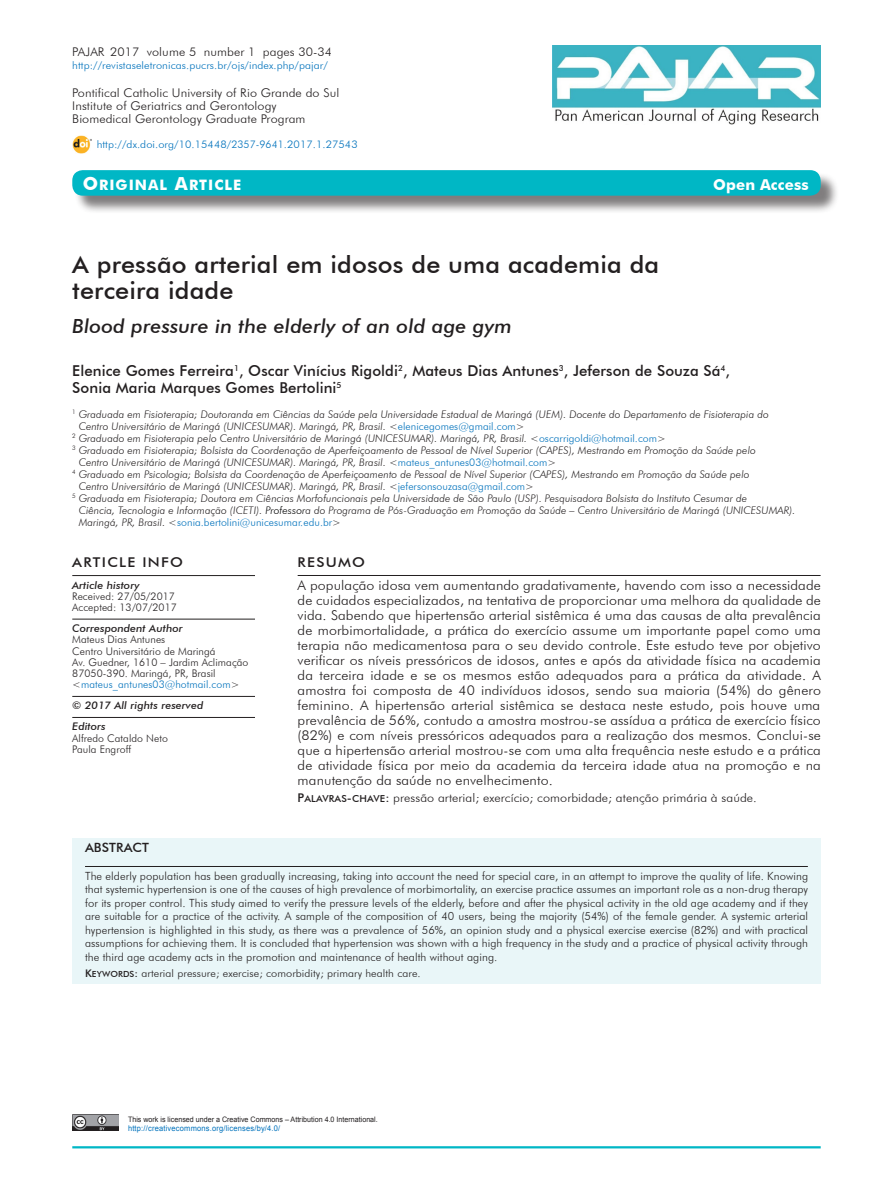
<style>
.page{position:relative;width:893px;height:1191px;background:#fff}
.page>*{position:absolute;margin:0;border:0;box-sizing:border-box;transform-origin:0 0}
.t1{font:500 24px/25.5px "Futura BT";letter-spacing:.005em;color:#231f20;scale:1.05 1}
.t2{font:italic 500 19.5px "Futura BT";letter-spacing:.005em;color:#231f20;scale:1.05 1}
.t3{font:500 15px/17.2px "Futura BT";letter-spacing:.005em;color:#231f20}
.t4{font:700 15px "Futura BT";letter-spacing:.005em;color:#fff}
.t5{font:14.4px "Futura BT Bold SC800";letter-spacing:.07em;color:#fff}
.t6{font:300 13.5px/15px "Futura BT";letter-spacing:.005em;color:#231f20;text-align:justify;scale:1.05 1}
.t7{font:500 13.5px "Futura BT";letter-spacing:.085em;color:#231f20;scale:1.1 1}
.t8{font:500 12.75px "Futura BT";letter-spacing:.005em;color:#231f20;scale:1.05 1}
.t9{font:300 12px/12.8px "Futura BT";letter-spacing:.005em;color:#231f20;scale:1.05 1}
.t10{font:300 11.25px/13.5px "Futura BT";letter-spacing:.005em;color:#231f20;text-align:justify}
.t11{font:italic 300 10.5px "Futura BT";letter-spacing:.005em;color:#231f20}
.t12{font:300 10.5px/11.2px "Futura BT";letter-spacing:.005em;color:#231f20}
.t13{font:300 10.5px "Futura BT";letter-spacing:.005em;color:#0072bc;scale:1.05 1}
.t14{font:300 10.5px "Futura BT";letter-spacing:.005em;color:#231f20;scale:1.05 1}
.t15{font:italic 500 10.5px/21px "Futura BT";letter-spacing:.005em;color:#231f20;scale:1.05 1}
.t16{font:300 10.5px "Futura BT";letter-spacing:.005em;color:#0072bc}
.t17{font:7.8px "Arial";letter-spacing:.025em;color:#0072bc;scale:.95 1}
.t18{font:7.5px "Arial";color:#231f20;scale:.95 1}
.s1{font-size:18px}
.s2{font-style:normal}
.s3{font-style:normal;color:#0072bc}
.s4{color:#000}
.s5{font-style:italic;color:#231f20}
.s6{color:#231f20}
.s7{font-family:"Futura BT Medium SC800";font-weight:400}
.s8{font-family:"Futura BT Medium SC800";font-weight:400;font-size:9.6px}
.s9{font-family:"Futura BT Medium SC800";font-weight:400;font-size:8.4px}
.s10{color:#0072bc}
</style>
<div class="page">
<hr style="left:72px;top:1146px;width:749px;height:2px;background:#00b7c5">
<img style="left:72px;top:1114px;width:47px;height:16px">
<img style="left:73px;top:136px;width:19px;height:17px">
<hr style="left:298px;top:575px;width:523px;height:1px;background:#231f20">
<div style="left:72px;top:838px;width:749px;height:145px;background:#e9f6f8"></div>
<hr style="left:85px;top:866px;width:723px;height:1px;background:#231f20">
<img style="left:552px;top:46px;width:269px;height:79px">
<div style="left:75px;top:172px;width:764px;height:42px;background:#231f20;opacity:.58"></div>
<div style="left:72px;top:170px;width:749px;height:26px;background:#00b7c5;border-radius:10px"></div>
<hr style="left:72px;top:575px;width:183px;height:1px;background:#231f20">
<hr style="left:72px;top:619px;width:183px;height:1px;background:#231f20">
<hr style="left:72px;top:696px;width:183px;height:1px;background:#231f20">
<hr style="left:72px;top:717px;width:183px;height:1px;background:#231f20">
<p class="t9" style="left:72px;top:45px;width:249px">Pajar 2017 volume 5 number 1 pages 30-34</p>
<p class="t13" style="left:72px;top:59px;width:245px">http://revistaseletronicas.pucrs.br/ojs/index.php/pajar/</p>
<p class="t9" style="left:72px;top:87px;width:256px">Pontifical Catholic University of Rio Grande do Sul<br>Institute of Geriatrics and Gerontology<br>Biomedical Gerontology Graduate Program</p>
<p class="t13" style="left:97px;top:138px;width:250px">http://dx.doi.org/10.15448/2357-9641.2017.1.27543</p>
<h3 class="t5" style="left:83px;top:176px;width:160px"><span class="s1">O</span>RIGINAL <span class="s1">A</span>RTICLE</h3>
<h3 class="t4" style="left:713px;top:175px;width:97px">Open Access</h3>
<h1 class="t1" style="left:72px;top:252px;width:560px">A pressão arterial em idosos de uma academia da terceira idade</h1>
<h2 class="t2" style="left:72px;top:314px;width:420px">Blood pressure in the elderly of an old age gym</h2>
<h3 class="t3" style="left:72px;top:361px;width:659px">Elenice Gomes Ferreira<sup>1</sup>, Oscar Vinícius Rigoldi<sup>2</sup>, Mateus Dias Antunes<sup>3</sup>, Jeferson de Souza Sá<sup>4</sup>,<br>Sonia Maria Marques Gomes Bertolini<sup>5</sup></h3>
<p class="t11" style="left:72px;top:407px;width:698px"><sup>1</sup> Graduada em Fisioterapia; Doutoranda em Ciências da Saúde pela Universidade Estadual de Maringá (UEM). Docente do Departamento de Fisioterapia do</p>
<p class="t11" style="left:79px;top:419px;width:447px">Centro Universitário de Maringá (UNICESUMAR). Maringá, PR, Brasil. <span class="s2">&lt;</span><span class="s3">elenicegomes@gmail.com</span><span class="s2">&gt;</span></p>
<p class="t11" style="left:72px;top:431px;width:595px"><sup>2</sup> Graduado em Fisioterapia pelo Centro Universitário de Maringá (UNICESUMAR). Maringá, PR, Brasil. <span class="s2">&lt;</span><span class="s3">oscarrigoldi@hotmail.com</span><span class="s2">&gt;</span></p>
<p class="t11" style="left:72px;top:443px;width:685px"><sup>3</sup> Graduado em Fisioterapia; Bolsista da Coordenação de Aperfeiçoamento de Pessoal de Nível Superior (CAPES), Mestrando em Promoção da Saúde pelo</p>
<p class="t11" style="left:79px;top:455px;width:479px">Centro Universitário de Maringá (UNICESUMAR). Maringá, PR, Brasil. &lt;<span class="s3">mateus_antunes03@hotmail.com</span><span class="s2">&gt;</span></p>
<p class="t11" style="left:72px;top:467px;width:679px"><sup>4</sup> Graduado em Psicologia; Bolsista da Coordenação de Aperfeiçoamento de Pessoal de Nível Superior (CAPES), Mestrando em Promoção da Saúde pelo</p>
<p class="t11" style="left:79px;top:479px;width:457px">Centro Universitário de Maringá (UNICESUMAR). Maringá, PR, Brasil. <span class="s2">&lt;</span><span class="s3">jefersonsouzasa@gmail.com</span><span class="s2">&gt;</span></p>
<p class="t11" style="left:72px;top:491px;width:676px"><sup>5</sup> Graduada em Fisioterapia; Doutora em Ciências Morfofuncionais pela Universidade de São Paulo (USP). Pesquisadora Bolsista do Instituto Cesumar de</p>
<p class="t11" style="left:79px;top:503px;width:718px">Ciência, Tecnologia e Informação (ICETI). <span class="s4">Professor</span>a do Programa de Pós-Graduação em Promoção da Saúde – Centro Universitário de Maringá (UNICESUMAR).</p>
<p class="t16" style="left:79px;top:515px;width:264px"><span class="s5">Maringá, PR, Brasil.</span> <span class="s6">&lt;</span>sonia.bertolini@unicesumar.edu.br<span class="s6">&gt;</span></p>
<p class="t7" style="left:298px;top:554px;width:63px">RESUMO</p>
<p class="t6" style="left:298px;top:578px;width:500px">A população idosa vem aumentando gradativamente, havendo com isso a necessidade de cuidados especializados, na tentativa de proporcionar uma melhora da qualidade de vida. Sabendo que hipertensão arterial sistêmica é uma das causas de alta prevalência de morbimortalidade, a prática do exercício assume um importante papel como uma terapia não medicamentosa para o seu devido controle. Este estudo teve por objetivo verificar os níveis pressóricos de idosos, antes e após da atividade física na academia da terceira idade e se os mesmos estão adequados para a prática da atividade. A amostra foi composta de 40 indivíduos idosos, sendo sua maioria (54%) do gênero feminino. A hipertensão arterial sistêmica se destaca neste estudo, pois houve uma prevalência de 56%, contudo a amostra mostrou-se assídua a prática de exercício físico (82%) e com níveis pressóricos adequados para a realização dos mesmos. Conclui-se que a hipertensão arterial mostrou-se com uma alta frequência neste estudo e a prática de atividade física por meio da academia da terceira idade atua na promoção e na manutenção da saúde no envelhecimento.</p>
<p class="t9" style="left:298px;top:791px;width:439px"><span class="s7">P</span><span class="s8">ALAVRAS</span><span class="s7">-</span><span class="s8">CHAVE</span><span class="s7">:</span> pressão arterial; exercício; comorbidade; atenção primária à saúde.</p>
<p class="t8" style="left:85px;top:840px;width:62px">ABSTRACT</p>
<p class="t10" style="left:85px;top:869px;width:725px">The elderly population has been gradually increasing, taking into account the need for special care, in an attempt to improve the quality of life. Knowing that systemic hypertension is one of the causes of high prevalence of morbimortality, an exercise practice assumes an important role as a non-drug therapy for its proper control. This study aimed to verify the pressure levels of the elderly, before and after the physical activity in the old age academy and if they are suitable for a practice of the activity. A sample of the composition of 40 users, being the majority (54%) of the female gender. A systemic arterial hypertension is highlighted in this study, as there was a prevalence of 56%, an opinion study and a physical exercise exercise (82%) and with practical assumptions for achieving them. It is concluded that hypertension was shown with a high frequency in the study and a practice of physical activity through the third age academy acts in the promotion and maintenance of health without aging.</p>
<p class="t14" style="left:85px;top:967px;width:321px"><span class="s7">K</span><span class="s9">EYWORDS</span><span class="s7">:</span> arterial pressure; exercise; comorbidity; primary health care.</p>
<p class="t7" style="left:72px;top:554px;width:91px">Article Info</p>
<p class="t15" style="left:72px;top:574px;width:66px">Article history</p>
<p class="t12" style="left:72px;top:590px;width:106px">Received: 27/05/2017<br>Accepted: 13/07/2017</p>
<p class="t15" style="left:72px;top:618px;width:107px">Correspondent Author</p>
<p class="t12" style="left:72px;top:634px;width:178px">Mateus Dias Antunes<br>Centro Universitário de Maringá<br>Av. Guedner, 1610 – Jardim Aclimação<br>87050-390. Maringá, PR, Brasil &lt;<span class="s10">mateus_antunes03@hotmail.com</span>&gt;</p>
<p class="t15" style="left:72px;top:695px;width:126px">© 2017 All rights reserved<br>Editors</p>
<p class="t12" style="left:72px;top:732px;width:97px">Alfredo Cataldo Neto<br>Paula Engroff</p>
<p class="t18" style="left:128px;top:1114px;width:264px">This work is licensed under a Creative Commons – Attribution 4.0 International.</p>
<p class="t17" style="left:128px;top:1123px;width:162px">http://creativecommons.org/licenses/by/4.0/</p>
</div>
